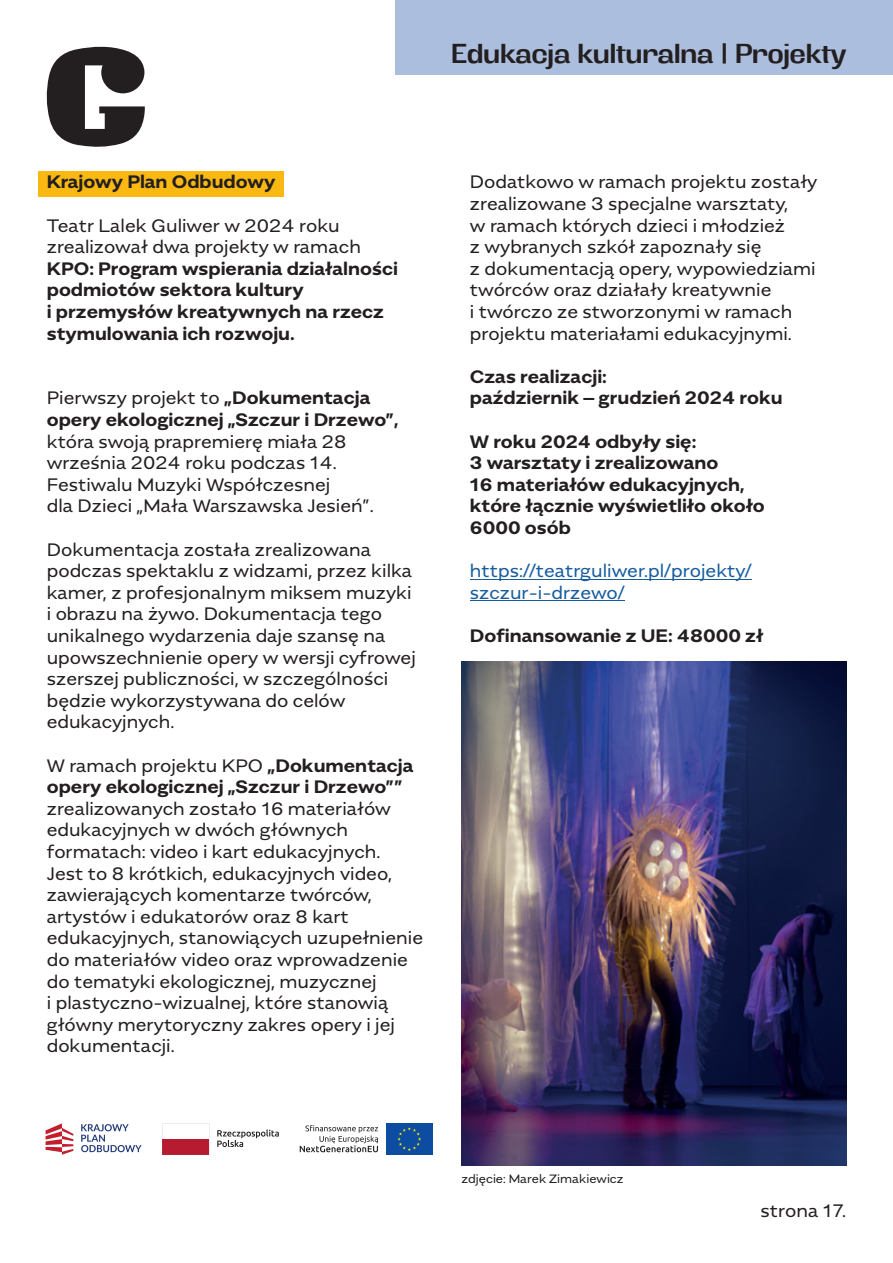
<style>
.page{position:relative;width:893px;height:1263px;background:#fff}
.page>*{position:absolute;margin:0;border:0;box-sizing:border-box;transform-origin:0 0}
.t1{font:27px "Antipoda";color:#231f20}
.t2{font:18px/21.6px "Alergia Wide";color:#231f20}
.t3{font:700 18px/21.6px "Alergia Wide";color:#231f20}
.t4{font:18px/21.6px "Alergia Wide";color:#175d9e}
.t5{font:12px "Alergia Wide";color:#231f20}
.s1{font-weight:400}
</style>
<div class="page">
<svg style="left:46px;top:46px;width:99px;height:101px"></svg>
<div style="left:38px;top:171px;width:246px;height:26px;background:#fab813"></div>
<hr style="left:470px;top:579px;width:282px;height:1px;background:#175d9e">
<hr style="left:470px;top:600px;width:155px;height:1px;background:#175d9e">
<img style="left:461px;top:661px;width:385px;height:504px">
<div style="left:386px;top:1123px;width:47px;height:32px;background:#0d4da1"></div>
<svg style="left:397px;top:1127px;width:24px;height:24px"></svg>
<svg style="left:300px;top:1125px;width:78px;height:27px"></svg>
<svg style="left:217px;top:1129px;width:62px;height:18px"></svg>
<svg style="left:162px;top:1123px;width:47px;height:32px"></svg>
<svg style="left:81px;top:1124px;width:61px;height:28px"></svg>
<svg style="left:46px;top:1123px;width:27px;height:32px"></svg>
<div style="left:395px;top:0;width:498px;height:74px;background:#acbedd"></div>
<h1 class="t1" style="left:451px;top:36px;width:397px">Edukacja kulturalna | Projekty</h1>
<p class="t3" style="left:47px;top:169px;width:230px">Krajowy Plan Odbudowy</p>
<p class="t2" style="left:47px;top:213px;width:316px">Teatr Lalek Guliwer w 2024 roku zrealizował dwa projekty w ramach</p>
<p class="t3" style="left:47px;top:256px;width:353px">KPO: Program wspierania działalności podmiotów sektora kultury<br>i przemysłów kreatywnych na rzecz stymulowania ich rozwoju.</p>
<p class="t3" style="left:47px;top:385px;width:353px"><span class="s1">Pierwszy projekt to</span> „Dokumentacja opery ekologicznej „Szczur i Drzewo”,</p>
<p class="t2" style="left:47px;top:429px;width:328px">która swoją prapremierę miała 28 września 2024 roku podczas 14.<br>Festiwalu Muzyki Współczesnej<br>dla Dzieci „Mała Warszawska Jesień”.</p>
<p class="t2" style="left:47px;top:537px;width:371px">Dokumentacja została zrealizowana podczas spektaklu z widzami, przez kilka kamer, z profesjonalnym miksem muzyki i obrazu na żywo. Dokumentacja tego unikalnego wydarzenia daje szansę na upowszechnienie opery w wersji cyfrowej szerszej publiczności, w szczególności będzie wykorzystywana do celów edukacyjnych.</p>
<p class="t3" style="left:47px;top:753px;width:368px"><span class="s1">W ramach projektu KPO</span> „Dokumentacja opery ekologicznej „Szczur i Drzewo””</p>
<p class="t2" style="left:47px;top:796px;width:378px">zrealizowanych zostało 16 materiałów edukacyjnych w dwóch głównych formatach: video i kart edukacyjnych.<br>Jest to 8 krótkich, edukacyjnych video, zawierających komentarze twórców, artystów i edukatorów oraz 8 kart edukacyjnych, stanowiących uzupełnienie do materiałów video oraz wprowadzenie do tematyki ekologicznej, muzycznej<br>i plastyczno-wizualnej, które stanowią główny merytoryczny zakres opery i jej dokumentacji.</p>
<p class="t2" style="left:470px;top:170px;width:349px">Dodatkowo w ramach projektu zostały zrealizowane 3 specjalne warsztaty,<br>w ramach których dzieci i młodzież<br>z wybranych szkół zapoznały się<br>z dokumentacją opery, wypowiedziami twórców oraz działały kreatywnie<br>i twórczo ze stworzonymi w ramach projektu materiałami edukacyjnymi.</p>
<p class="t3" style="left:470px;top:364px;width:314px">Czas realizacji:<br>październik – grudzień 2024 roku</p>
<p class="t3" style="left:470px;top:429px;width:296px">W roku 2024 odbyły się:<br>3 warsztaty i zrealizowano<br>16 materiałów edukacyjnych, które łącznie wyświetliło około<br>6000 osób</p>
<p class="t4" style="left:470px;top:559px;width:283px">https://teatrguliwer.pl/projekty/ szczur-i-drzewo/</p>
<p class="t3" style="left:470px;top:623px;width:295px">Dofinansowanie z UE: 48000 zł</p>
<p class="t5" style="left:461px;top:1169px;width:164px">zdjęcie: Marek Zimakiewicz</p>
<p class="t2" style="left:760px;top:1198px;width:87px">strona 17.</p>
</div>
